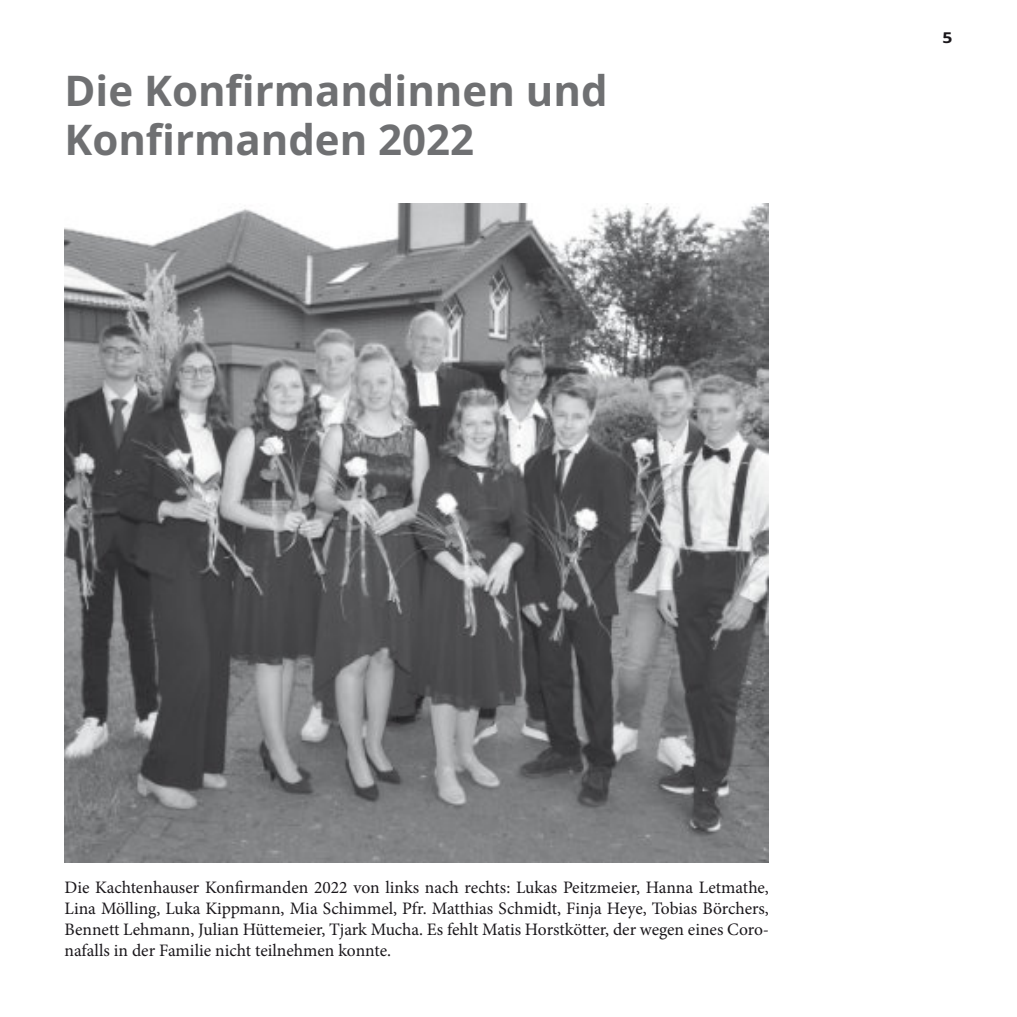
<style>
.page{position:relative;width:1017px;height:1017px;background:#fff}
.page>*{position:absolute;margin:0;border:0;box-sizing:border-box;transform-origin:0 0}
.t1{font:700 42px/49px "Open Sans";color:#6f7072}
.t2{font:17.5px/21px "Minion Pro";color:#1a171b;text-align:justify}
.t3{font:700 14.88px "Open Sans";color:#1a171b;scale:1.18 1}
</style>
<div class="page">
<img style="left:64px;top:204px;width:705px;height:658px">
<h1 class="t1" style="left:64px;top:66px;width:545px">Die Konfirmandinnen und<br>Konfirmanden 2022</h1>
<p class="t3" style="left:942px;top:27px;width:10px">5</p>
<p class="t2" style="left:64px;top:879px;width:706px">Die Kachtenhauser Konfirmanden 2022 von links nach rechts: Lukas Peitzmeier, Hanna Letmathe, Lina Mölling, Luka Kippmann, Mia Schimmel, Pfr. Matthias Schmidt, Finja Heye, Tobias Börchers, Bennett Lehmann, Julian Hüttemeier, Tjark Mucha. Es fehlt Matis Horstkötter, der wegen eines Coro‐ nafalls in der Familie nicht teilnehmen konnte.</p>
</div>
